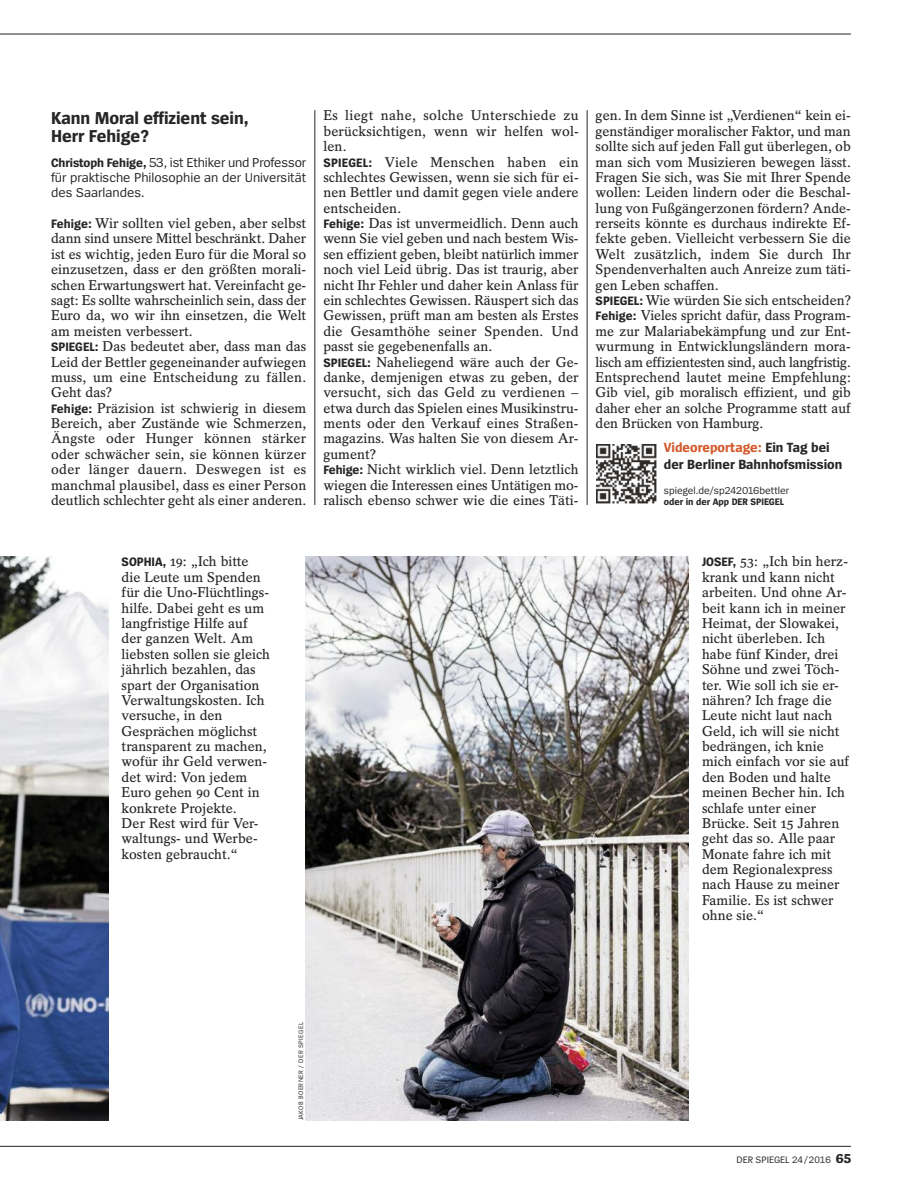
<style>
.page{position:relative;width:902px;height:1191px;background:#fff}
.page>*{position:absolute;margin:0;border:0;box-sizing:border-box;transform-origin:0 0}
.t1{font:700 18px/18px "Spiegel Sans";letter-spacing:-.005em;color:#272627}
.t2{font:600 14.1px/15.5px "Spiegel Serif";color:#272627}
.t3{font:700 13.8px/16.5px "Spiegel Sans";color:#272627}
.t4{font:13.5px/15.3px "Spiegel Sans";color:#272627;text-align:justify}
.t5{font:10.5px "Spiegel Sans";color:#272627}
.t6{font:700 9.9px "Spiegel Sans";color:#272627}
.t7{font:9.75px "Spiegel Sans";letter-spacing:-.005em;color:#272627}
.t8{font:6.75px "Spiegel Sans";letter-spacing:.05em;color:#272627}
.s1{font-weight:700;font-size:12.75px}
.s2{font-family:"Spiegel Sans";font-weight:700;font-size:12.75px}
.s3{color:#d3592c}
.s4{font-weight:700;font-size:13.5px}
</style>
<div class="page">
<hr style="left:51px;top:34px;width:799px;height:1px;background:#272627">
<hr style="left:0;top:34px;width:51px;height:1px;background:#272627">
<hr style="left:0;top:1146px;width:51px;height:1px;background:#272627">
<hr style="left:51px;top:1146px;width:799px;height:1px;background:#272627">
<hr style="left:314px;top:110px;width:1px;height:395px;background:#272627">
<hr style="left:587px;top:110px;width:1px;height:395px;background:#272627">
<svg style="left:0;top:556px;width:108px;height:564px"></svg>
<svg style="left:305px;top:556px;width:383px;height:564px;background:#9c9a9a"></svg>
<img style="left:596px;top:444px;width:60px;height:60px">
<p class="t1" style="left:51px;top:110px;width:199px">Kann Moral effizient sein,<br>Herr Fehige?</p>
<p class="t4" style="left:51px;top:155px;width:257px"><span class="s1">Christoph Fehige,</span> 53, ist Ethiker und Professor für praktische Philosophie an der Universität des Saarlandes.</p>
<p class="t2" style="left:51px;top:217px;width:257px"><span class="s2">Fehige:</span> Wir sollten viel geben, aber selbst dann sind unsere Mittel beschränkt. Daher ist es wichtig, jeden Euro für die Moral so einzusetzen, dass er den größten morali&shy;schen Erwartungswert hat. Vereinfacht ge&shy;sagt: Es sollte wahrscheinlich sein, dass der Euro da, wo wir ihn einsetzen, die Welt am meisten verbessert.<br><span class="s2">SPIEGEL:</span> Das bedeutet aber, dass man das Leid der Bettler gegeneinander aufwiegen muss, um eine Entscheidung zu fällen.<br>Geht das?<br><span class="s2">Fehige:</span> Präzision ist schwierig in diesem Bereich, aber Zustände wie Schmerzen, Ängste oder Hunger können stärker oder schwächer sein, sie können kürzer oder länger dauern. Deswegen ist es manchmal plausibel, dass es einer Person deutlich schlechter geht als einer anderen.</p>
<p class="t2" style="left:323px;top:109px;width:257px">Es liegt nahe, solche Unterschiede zu berücksichtigen, wenn wir helfen wol&shy;len.<br><span class="s2">SPIEGEL:</span> Viele Menschen haben ein schlechtes Gewissen, wenn sie sich für ei&shy;nen Bettler und damit gegen viele andere entscheiden.<br><span class="s2">Fehige:</span> Das ist unvermeidlich. Denn auch wenn Sie viel geben und nach bestem Wis&shy;sen effizient geben, bleibt natürlich immer noch viel Leid übrig. Das ist traurig, aber nicht Ihr Fehler und daher kein Anlass für ein schlechtes Gewissen. Räuspert sich das Gewissen, prüft man am besten als Erstes die Gesamthöhe seiner Spenden. Und passt sie gegebenenfalls an.<br><span class="s2">SPIEGEL:</span> Naheliegend wäre auch der Ge&shy;danke, demjenigen etwas zu geben, der versucht, sich das Geld zu verdienen – etwa durch das Spielen eines Musikinstru&shy;ments oder den Verkauf eines Straßen&shy;magazins. Was halten Sie von diesem Ar&shy;gument?<br><span class="s2">Fehige:</span> Nicht wirklich viel. Denn letztlich wiegen die Interessen eines Untätigen mo&shy;ralisch ebenso schwer wie die eines Täti-</p>
<p class="t2" style="left:595px;top:109px;width:257px">gen. In dem Sinne ist „Verdienen“ kein ei&shy;genständiger moralischer Faktor, und man sollte sich auf jeden Fall gut überlegen, ob man sich vom Musizieren bewegen lässt.<br>Fragen Sie sich, was Sie mit Ihrer Spende wollen: Leiden lindern oder die Beschal&shy;lung von Fußgängerzonen fördern? Ande&shy;rerseits könnte es durchaus indirekte Ef&shy;fekte geben. Vielleicht verbessern Sie die Welt zusätzlich, indem Sie durch Ihr Spendenverhalten auch Anreize zum täti&shy;gen Leben schaffen.<br><span class="s2">SPIEGEL:</span> Wie würden Sie sich entscheiden?<br><span class="s2">Fehige:</span> Vieles spricht dafür, dass Program&shy;me zur Malariabekämpfung und zur Ent&shy;wurmung in Entwicklungsländern mora&shy;lisch am effizientesten sind, auch langfristig.<br>Entsprechend lautet meine Empfehlung:<br>Gib viel, gib moralisch effizient, und gib daher eher an solche Programme statt auf den Brücken von Hamburg.</p>
<p class="t3" style="left:663px;top:440px;width:180px"><span class="s3">Videoreportage:</span> Ein Tag bei der Berliner Bahnhofsmission</p>
<p class="t5" style="left:663px;top:486px;width:127px">spiegel.de/sp242016bettler</p>
<p class="t6" style="left:663px;top:498px;width:122px">oder in der App DER SPIEGEL</p>
<p class="t2" style="left:122px;top:555px;width:150px"><span class="s2">SOPHIA,</span> 19: „Ich bitte die Leute um Spenden für die Uno-Flüchtlings&shy;hilfe. Dabei geht es um langfristige Hilfe auf der ganzen Welt. Am liebsten sollen sie gleich jährlich bezahlen, das spart der Organisation<br>Verwaltungskosten. Ich versuche, in den<br>Gesprächen möglichst transparent zu machen, wofür ihr Geld verwen&shy;det wird: Von jedem<br>Euro gehen 90 Cent in konkrete Projekte.<br>Der Rest wird für Ver&shy;waltungs- und Werbe&shy;kosten gebraucht.“</p>
<p class="t2" style="left:702px;top:555px;width:149px"><span class="s2">JOSEF,</span> 53: „Ich bin herz&shy;krank und kann nicht arbeiten. Und ohne Ar&shy;beit kann ich in meiner<br>Heimat, der Slowakei, nicht überleben. Ich habe fünf Kinder, drei<br>Söhne und zwei Töch&shy;ter. Wie soll ich sie er&shy;nähren? Ich frage die<br>Leute nicht laut nach<br>Geld, ich will sie nicht bedrängen, ich knie mich einfach vor sie auf den Boden und halte meinen Becher hin. Ich schlafe unter einer<br>Brücke. Seit 15 Jahren geht das so. Alle paar<br>Monate fahre ich mit dem Regionalexpress nach Hause zu meiner<br>Familie. Es ist schwer ohne sie.“</p>
<p class="t8" style="left:298px;top:1120px;width:99px;rotate:-90deg">JAKOB BOERNER / DER SPIEGEL</p>
<p class="t7" style="left:736px;top:1156px;width:116px">DER SPIEGEL 24/2016 <span class="s4">65</span></p>
</div>
